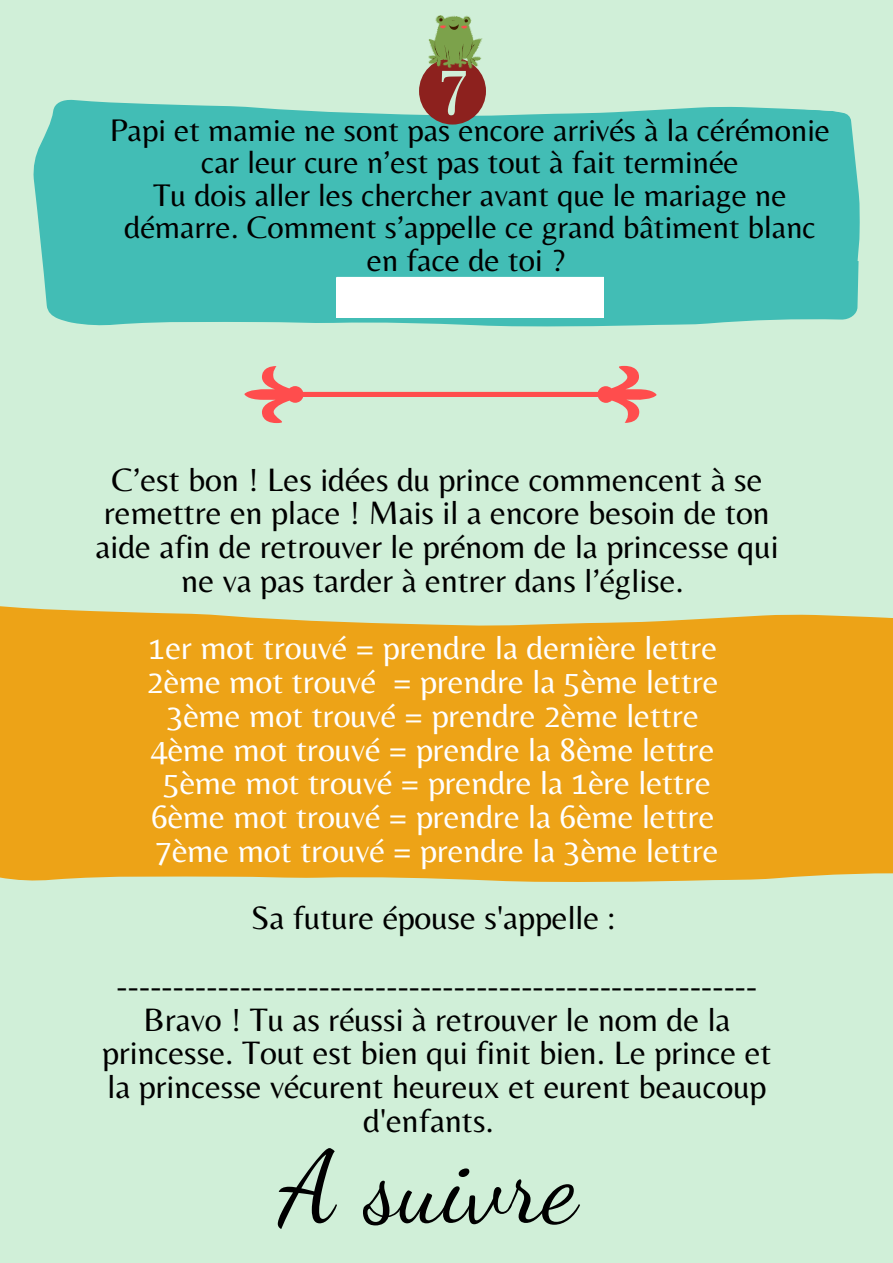
<style>
.page{position:relative;width:893px;height:1263px;background:#d0efd8}
.page>*{position:absolute;margin:0;border:0;box-sizing:border-box;transform-origin:0 0}
.t1{font:100.27px "Dancing Script";color:#000}
.t2{font:33.75px/33.8px "Belleza";color:#000;text-align:center}
.t3{font:33.75px/33.8px "Belleza";color:#fff;text-align:center}
.t4{font:32.55px/32.5px "Belleza";color:#000;text-align:center}
</style>
<div class="page">
<svg style="left:33px;top:99px;width:827px;height:267px;fill:#42bdb5"></svg>
<svg style="left:419px;top:15px;width:67px;height:110px"></svg>
<div style="left:336px;top:277px;width:268px;height:41px;background:#fff"></div>
<div style="left:0;top:606px;width:893px;height:276px;background:#eda317"></div>
<svg style="left:244px;top:366px;width:412px;height:57px"></svg>
<p class="t4" style="left:110px;top:113px;width:722px">Papi et mamie ne sont pas encore arrivés à la cérémonie car leur cure n’est pas tout à fait terminée<br>Tu dois aller les chercher avant que le mariage ne démarre. Comment s’appelle ce grand bâtiment blanc en face de toi ?</p>
<p class="t2" style="left:95px;top:462px;width:684px">C’est bon ! Les idées du prince commencent à se remettre en place ! Mais il a encore besoin de ton aide afin de retrouver le prénom de la princesse qui ne va pas tarder à entrer dans l’église.</p>
<p class="t3" style="left:147px;top:631px;width:573px">1er mot trouvé = prendre la dernière lettre 2ème mot trouvé = prendre la 5ème lettre 3ème mot trouvé = prendre 2ème lettre 4ème mot trouvé = prendre la 8ème lettre 5ème mot trouvé = prendre la 1ère lettre 6ème mot trouvé = prendre la 6ème lettre 7ème mot trouvé = prendre la 3ème lettre</p>
<p class="t2" style="left:117px;top:884px;width:642px;line-height:67.5px">Sa future épouse s'appelle : ---------------------------------------------------------</p>
<p class="t2" style="left:102px;top:1002px;width:671px">Bravo ! Tu as réussi à retrouver le nom de la princesse. Tout est bien qui finit bien. Le prince et la princesse vécurent heureux et eurent beaucoup d'enfants.</p>
<h1 class="t1" style="left:279px;top:1128px;width:299px">A suivre</h1>
</div>
